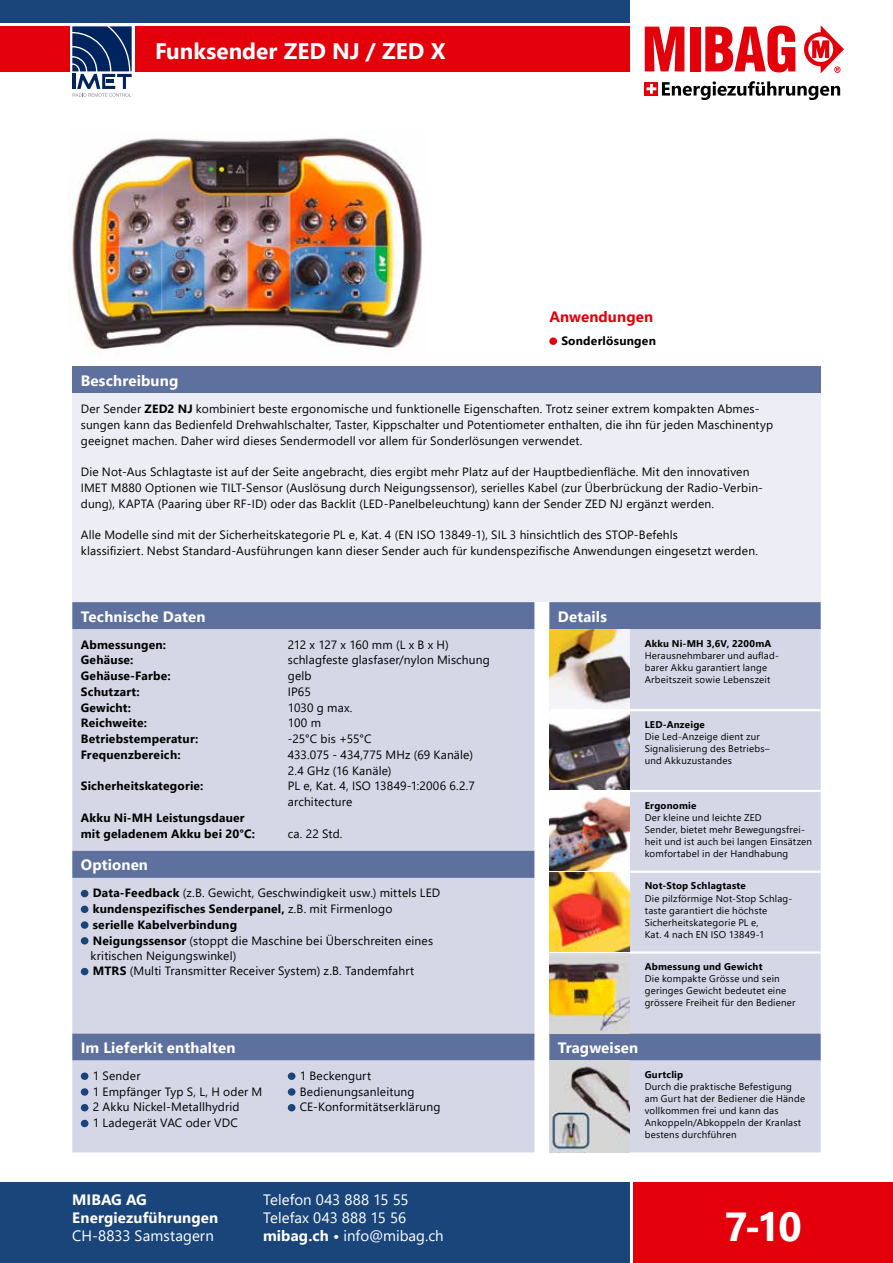
<style>
.page{position:relative;width:893px;height:1263px;background:#fff}
.page>*{position:absolute;margin:0;border:0;box-sizing:border-box;transform-origin:0 0}
.t1{font:700 40.5px "Segoe UI";color:#fff}
.t2{font:700 22.5px "Segoe UI";color:#fff}
.t3{font:700 15px/18px "Segoe UI";letter-spacing:.01em;color:#fff}
.t4{font:15px/18px "Segoe UI";letter-spacing:.005em;color:#fff}
.t5{font:700 15px "Segoe UI";letter-spacing:.01em;color:#e3000b}
.t6{font:12px/15.8px "Segoe UI";letter-spacing:.015em;color:#000}
.t7{font:700 12px/15.8px "Segoe UI";letter-spacing:.02em;color:#000}
.t8{font:12px "Segoe UI";letter-spacing:-.03em;color:#000}
.t9{font:9.75px/12px "Segoe UI";letter-spacing:.02em;color:#000}
.t10{font:700 9.75px "Segoe UI";letter-spacing:.025em;color:#000}
.s1{font-weight:700}
</style>
<div class="page">
<img style="left:68px;top:138px;width:354px;height:212px">
<div style="left:72px;top:367px;width:749px;height:27px;background:#5e719e"></div>
<div style="left:72px;top:394px;width:749px;height:208px;background:#edeef5"></div>
<div style="left:633px;top:1182px;width:260px;height:81px;background:#e3000b"></div>
<div style="left:0;top:1182px;width:630px;height:81px;background:#1a457a"></div>
<div style="left:0;top:26px;width:630px;height:45px;background:#e3000b"></div>
<div style="left:0;top:0;width:630px;height:22px;background:#1a457a"></div>
<svg style="left:645px;top:27px;width:39px;height:44px"></svg>
<div style="left:690px;top:27px;width:10px;height:44px;background:#e3000b"></div>
<svg style="left:705px;top:26px;width:90px;height:46px"></svg>
<svg style="left:804px;top:25px;width:40px;height:48px"></svg>
<svg style="left:645px;top:82px;width:13px;height:14px"></svg>
<svg style="left:647px;top:84px;width:9px;height:10px"></svg>
<svg style="left:662px;top:81px;width:178px;height:19px"></svg>
<div style="left:72px;top:602px;width:462px;height:27px;background:#5e719e"></div>
<svg style="left:72px;top:629px;width:462px;height:523px;background:#c8ccde"></svg>
<div style="left:81px;top:890px;width:7px;height:7px;background:#1a457a;border-radius:50%"></div>
<div style="left:81px;top:905px;width:7px;height:8px;background:#1a457a;border-radius:50%"></div>
<div style="left:81px;top:921px;width:7px;height:8px;background:#1a457a;border-radius:50%"></div>
<div style="left:81px;top:937px;width:7px;height:7px;background:#1a457a;border-radius:50%"></div>
<div style="left:81px;top:968px;width:7px;height:7px;background:#1a457a;border-radius:50%"></div>
<div style="left:81px;top:1072px;width:7px;height:8px;background:#1a457a;border-radius:50%"></div>
<div style="left:288px;top:1072px;width:7px;height:8px;background:#1a457a;border-radius:50%"></div>
<div style="left:81px;top:1088px;width:7px;height:8px;background:#1a457a;border-radius:50%"></div>
<div style="left:288px;top:1088px;width:7px;height:8px;background:#1a457a;border-radius:50%"></div>
<div style="left:81px;top:1104px;width:7px;height:7px;background:#1a457a;border-radius:50%"></div>
<div style="left:288px;top:1104px;width:7px;height:7px;background:#1a457a;border-radius:50%"></div>
<div style="left:81px;top:1120px;width:7px;height:7px;background:#1a457a;border-radius:50%"></div>
<div style="left:70px;top:25px;width:64px;height:75px;background:#fff"></div>
<svg style="left:72px;top:26px;width:60px;height:71px"></svg>
<div style="left:549px;top:337px;width:8px;height:8px;background:#e3000b;border-radius:50%"></div>
<div style="left:549px;top:602px;width:272px;height:27px;background:#5e719e"></div>
<svg style="left:549px;top:629px;width:272px;height:523px;background:#cccfe0"></svg>
<hr style="left:549px;top:709px;width:81px;height:2px;background:#fff">
<hr style="left:630px;top:709px;width:191px;height:2px;background:#fff">
<hr style="left:549px;top:790px;width:81px;height:2px;background:#fff">
<hr style="left:630px;top:790px;width:191px;height:2px;background:#fff">
<hr style="left:549px;top:871px;width:81px;height:2px;background:#fff">
<hr style="left:630px;top:871px;width:191px;height:2px;background:#fff">
<hr style="left:549px;top:951px;width:81px;height:3px;background:#fff">
<hr style="left:630px;top:951px;width:191px;height:3px;background:#fff">
<img style="left:549px;top:629px;width:81px;height:80px">
<img style="left:549px;top:711px;width:81px;height:79px">
<img style="left:549px;top:792px;width:81px;height:79px">
<img style="left:549px;top:873px;width:81px;height:78px">
<img style="left:549px;top:954px;width:81px;height:79px">
<img style="left:549px;top:1060px;width:81px;height:92px">
<h2 class="t2" style="left:155px;top:30px;width:292px">Funksender ZED NJ / ZED X</h2>
<p class="t5" style="left:549px;top:303px;width:105px">Anwendungen</p>
<p class="t7" style="left:561px;top:332px;width:96px">Sonderlösungen</p>
<p class="t3" style="left:81px;top:370px;width:99px">Beschreibung</p>
<p class="t6" style="left:81px;top:400px;width:694px">Der Sender <span class="s1">ZED2 NJ</span> kombiniert beste ergonomische und funktionelle Eigenschaften. Trotz seiner extrem kompakten Abmes&shy;sungen kann das Bedienfeld Drehwahlschalter, Taster, Kippschalter und Potentiometer enthalten, die ihn für jeden Maschinentyp geeignet machen. Daher wird dieses Sendermodell vor allem für Sonderlösungen verwendet.</p>
<p class="t6" style="left:81px;top:463px;width:684px">Die Not-Aus Schlagtaste ist auf der Seite angebracht, dies ergibt mehr Platz auf der Hauptbedienfläche. Mit den innovativen<br>IMET M880 Optionen wie TILT-Sensor (Auslösung durch Neigungssensor), serielles Kabel (zur Überbrückung der Radio-Verbin&shy;dung), KAPTA (Paaring über RF-ID) oder das Backlit (LED-Panelbeleuchtung) kann der Sender ZED NJ ergänzt werden.</p>
<p class="t6" style="left:81px;top:526px;width:679px">Alle Modelle sind mit der Sicherheitskategorie PL e, Kat. 4 (EN ISO 13849-1), SIL 3 hinsichtlich des STOP-Befehls<br>klassifiziert. Nebst Standard-Ausführungen kann dieser Sender auch für kundenspezifische Anwendungen eingesetzt werden.</p>
<p class="t3" style="left:81px;top:606px;width:126px">Technische Daten</p>
<p class="t7" style="left:81px;top:636px;width:87px">Abmessungen:</p>
<p class="t8" style="left:288px;top:633px;width:162px">212 x 127 x 160 mm (L x B x H)</p>
<p class="t7" style="left:81px;top:651px;width:54px">Gehäuse:</p>
<p class="t6" style="left:288px;top:651px;width:204px">schlagfeste glasfaser/nylon Mischung</p>
<p class="t7" style="left:81px;top:667px;width:91px">Gehäuse-Farbe:</p>
<p class="t6" style="left:288px;top:667px;width:25px">gelb</p>
<p class="t7" style="left:81px;top:683px;width:61px">Schutzart:</p>
<p class="t6" style="left:288px;top:683px;width:25px">IP65</p>
<p class="t7" style="left:81px;top:699px;width:52px">Gewicht:</p>
<p class="t6" style="left:288px;top:698px;width:66px">1030 g max.</p>
<p class="t7" style="left:81px;top:714px;width:68px">Reichweite:</p>
<p class="t6" style="left:288px;top:714px;width:35px">100 m</p>
<p class="t7" style="left:81px;top:730px;width:119px">Betriebstemperatur:</p>
<p class="t6" style="left:288px;top:730px;width:85px">-25°C bis +55°C</p>
<p class="t7" style="left:81px;top:746px;width:101px">Frequenzbereich:</p>
<p class="t6" style="left:288px;top:746px;width:187px">433.075 - 434,775 MHz (69 Kanäle)<br>2.4 GHz (16 Kanäle)</p>
<p class="t7" style="left:81px;top:777px;width:124px">Sicherheitskategorie:</p>
<p class="t6" style="left:288px;top:777px;width:189px">PL e, Kat. 4, ISO 13849-1:2006 6.2.7 architecture</p>
<p class="t7" style="left:81px;top:809px;width:176px">Akku Ni-MH Leistungsdauer mit geladenem Akku bei 20°C:</p>
<p class="t6" style="left:288px;top:824px;width:56px">ca. 22 Std.</p>
<p class="t3" style="left:81px;top:854px;width:69px">Optionen</p>
<p class="t6" style="left:91px;top:884px;width:351px"><span class="s1">Data-Feedback</span> (z.B. Gewicht, Geschwindigkeit usw.) mittels LED <span class="s1">kundenspezifisches Senderpanel,</span> z.B. mit Firmenlogo<br><span class="s1">serielle Kabelverbindung<br>Neigungssensor</span> (stoppt die Maschine bei Überschreiten eines kritischen Neigungswinkel)<br><span class="s1">MTRS</span> (Multi Transmitter Receiver System) z.B. Tandemfahrt</p>
<p class="t3" style="left:81px;top:1037px;width:156px">Im Lieferkit enthalten</p>
<p class="t6" style="left:93px;top:1067px;width:49px">1 Sender</p>
<p class="t6" style="left:300px;top:1067px;width:73px">1 Beckengurt</p>
<p class="t6" style="left:93px;top:1082px;width:171px">1 Empfänger Typ S, L, H oder M</p>
<p class="t6" style="left:300px;top:1082px;width:116px">Bedienungsanleitung</p>
<p class="t6" style="left:93px;top:1098px;width:148px">2 Akku Nickel-Metallhydrid</p>
<p class="t6" style="left:300px;top:1098px;width:142px">CE-Konformitätserklärung</p>
<p class="t6" style="left:93px;top:1114px;width:147px">1 Ladegerät VAC oder VDC</p>
<p class="t3" style="left:72px;top:1190px;width:147px">MIBAG AG<br>Energiezuführungen</p>
<p class="t4" style="left:72px;top:1225px;width:143px">CH-8833 Samstagern</p>
<p class="t4" style="left:263px;top:1189px;width:182px">Telefon 043 888 15 55<br>Telefax 043 888 15 56 <span class="s1">mibag.ch •</span> info@mibag.ch</p>
<p class="t3" style="left:558px;top:606px;width:51px">Details</p>
<p class="t10" style="left:645px;top:634px;width:128px">Akku Ni-MH 3,6V, 2200mA</p>
<p class="t9" style="left:645px;top:649px;width:136px">Herausnehmbarer und auflad&shy;barer Akku garantiert lange<br>Arbeitszeit sowie Lebenszeit</p>
<p class="t10" style="left:645px;top:715px;width:62px">LED-Anzeige</p>
<p class="t9" style="left:645px;top:729px;width:126px">Die Led-Anzeige dient zur<br>Signalisierung des Betriebs– und Akkuzustandes</p>
<p class="t10" style="left:645px;top:796px;width:53px">Ergonomie</p>
<p class="t9" style="left:645px;top:810px;width:169px">Der kleine und leichte ZED<br>Sender, bietet mehr Bewegungsfrei&shy;heit und ist auch bei langen Einsätzen komfortabel in der Handhabung</p>
<p class="t10" style="left:645px;top:877px;width:103px">Not-Stop Schlagtaste</p>
<p class="t9" style="left:645px;top:891px;width:149px">Die pilzförmige Not-Stop Schlag&shy;taste garantiert die höchste<br>Sicherheitskategorie PL e,<br>Kat. 4 nach EN ISO 13849-1</p>
<p class="t10" style="left:645px;top:958px;width:119px">Abmessung und Gewicht</p>
<p class="t9" style="left:645px;top:972px;width:152px">Die kompakte Grösse und sein geringes Gewicht bedeutet eine grössere Freiheit für den Bediener</p>
<p class="t3" style="left:558px;top:1037px;width:82px">Tragweisen</p>
<p class="t10" style="left:645px;top:1066px;width:40px">Gurtclip</p>
<p class="t9" style="left:645px;top:1080px;width:162px">Durch die praktische Befestigung am Gurt hat der Bediener die Hände vollkommen frei und kann das<br>Ankoppeln/Abkoppeln der Kranlast bestens durchführen</p>
<h1 class="t1" style="left:725px;top:1188px;width:79px">7-10</h1>
</div>
